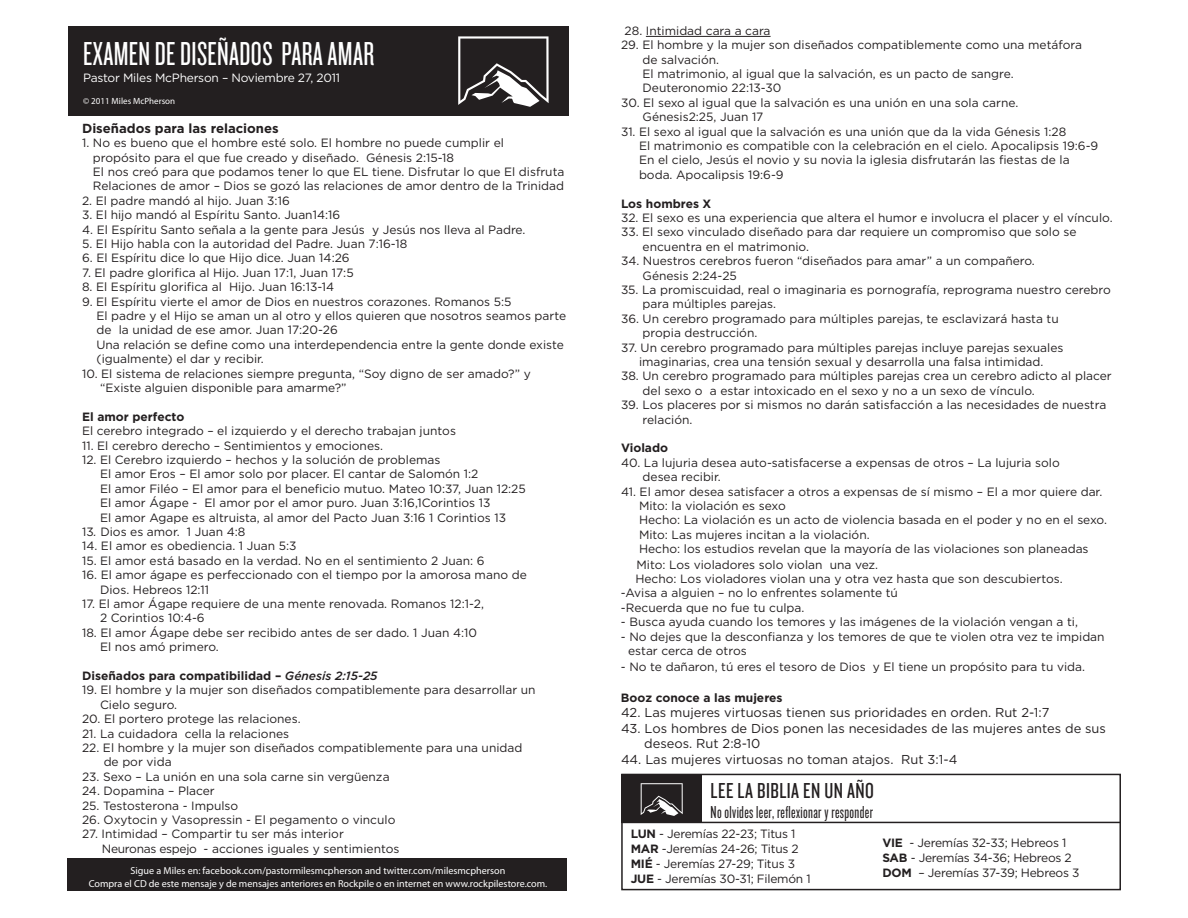
<style>
.page{position:relative;width:1188px;height:918px;background:#fff}
.page>*{position:absolute;margin:0;border:0;box-sizing:border-box;transform-origin:0 0}
.t1{font:34.5px "Knockout HTF27 Junior Bantamwt";letter-spacing:.01em;color:#fff}
.t2{font:22.5px "Knockout HTF28 Junior Featherwt";letter-spacing:.02em;color:#231f20}
.t3{font:18px "Knockout HTF27 Junior Bantamwt";letter-spacing:.02em;color:#231f20}
.t4{font:700 13.2px "Gotham HTF";color:#231f20}
.t5{font:12.9px/15.5px "Gotham HTF";color:#231f20}
.t6{font:12px/14.4px "Gotham HTF";color:#231f20}
.t7{font:12px/15px "Gotham HTF";letter-spacing:-.02em;color:#231f20}
.t8{font:700 12px "Gotham HTF";color:#231f20}
.t9{font:12px "Gotham HTF";letter-spacing:-.02em;color:#fff}
.t10{font:10.2px/13.5px "Myriad Pro";color:#fff;text-align:center}
.t11{font:9px "Myriad Pro";color:#fff}
.s1{font-style:italic}
.s2{font-weight:500;font-style:italic}
.s3{font-weight:700}
</style>
<div class="page">
<div style="left:68px;top:26px;width:500px;height:90px;background:#231f20"></div>
<div style="left:67px;top:859px;width:500px;height:32px;background:#231f20"></div>
<svg style="left:458px;top:36px;width:91px;height:71px"></svg>
<hr style="left:646px;top:36px;width:125px;height:1px;background:#231f20">
<div style="left:621px;top:774px;width:500px;height:116px;border:2px solid #231f20"></div>
<div style="left:621px;top:774px;width:80px;height:48px;background:#231f20"></div>
<hr style="left:622px;top:822px;width:498px;height:1px;background:#231f20">
<svg style="left:641px;top:783px;width:42px;height:33px"></svg>
<h1 class="t1" style="left:83px;top:37px;width:293px">EXAMEN DE DISEÑADOS PARA AMAR</h1>
<p class="t9" style="left:83px;top:71px;width:258px">Pastor Miles McPherson – Noviembre 27, 2011</p>
<p class="t11" style="left:83px;top:95px;width:93px">© 2011 Miles McPherson</p>
<p class="t4" style="left:82px;top:120px;width:198px">Diseñados para las relaciones</p>
<p class="t6" style="left:93px;top:135px;width:473px;text-indent:-11px">1. No es bueno que el hombre esté solo. El hombre no puede cumplir el propósito para el que fue creado y diseñado. Génesis 2:15-18<br>El nos creó para que podamos tener lo que EL tiene. Disfrutar lo que El disfruta Relaciones de amor – Dios se gozó las relaciones de amor dentro de la Trinidad</p>
<p class="t6" style="left:82px;top:193px;width:209px">2. El padre mandó al hijo. Juan 3:16</p>
<p class="t6" style="left:82px;top:207px;width:260px">3. El hijo mandó al Espíritu Santo. Juan14:16</p>
<p class="t6" style="left:82px;top:222px;width:445px">4. El Espíritu Santo señala a la gente para Jesús y Jesús nos lleva al Padre.</p>
<p class="t6" style="left:82px;top:236px;width:327px">5. El Hijo habla con la autoridad del Padre. Juan 7:16-18</p>
<p class="t6" style="left:82px;top:251px;width:269px">6. El Espíritu dice lo que Hijo dice. Juan 14:26</p>
<p class="t6" style="left:82px;top:265px;width:273px">7. El padre glorifica al Hijo. Juan 17:1, Juan 17:5</p>
<p class="t6" style="left:82px;top:279px;width:254px">8. El Espíritu glorifica al Hijo. Juan 16:13-14</p>
<p class="t6" style="left:96px;top:294px;width:471px;text-indent:-14px">9. El Espíritu vierte el amor de Dios en nuestros corazones. Romanos 5:5<br>El padre y el Hijo se aman un al otro y ellos quieren que nosotros seamos parte de la unidad de ese amor. Juan 17:20-26<br>Una relación se define como una interdependencia entre la gente donde existe (igualmente) el dar y recibir.</p>
<p class="t6" style="left:100px;top:366px;width:432px;text-indent:-18px">10. El sistema de relaciones siempre pregunta, “Soy digno de ser amado?” y “Existe alguien disponible para amarme?”</p>
<p class="t8" style="left:82px;top:410px;width:104px">El amor perfecto</p>
<p class="t6" style="left:82px;top:423px;width:375px">El cerebro integrado – el izquierdo y el derecho trabajan juntos</p>
<p class="t6" style="left:82px;top:438px;width:302px">11. El cerebro derecho – Sentimientos y emociones.</p>
<p class="t6" style="left:100px;top:452px;width:427px;text-indent:-18px">12. El Cerebro izquierdo – hechos y la solución de problemas<br>El amor Eros – El amor solo por placer. El cantar de Salomón 1:2<br>El amor Filéo – El amor para el beneficio mutuo. Mateo 10:37, Juan 12:25<br>El amor Ágape - El amor por el amor puro. Juan 3:16,1Corintios 13<br>El amor Agape es altruista, al amor del Pacto Juan 3:16 1 Corintios 13</p>
<p class="t6" style="left:82px;top:524px;width:165px">13<span class="s1">.</span> Dios es amor. 1 Juan 4:8</p>
<p class="t6" style="left:82px;top:539px;width:216px">14. El amor es obediencia. 1 Juan 5:3</p>
<p class="t6" style="left:82px;top:553px;width:404px">15. El amor está basado en la verdad. No en el sentimiento 2 Juan: 6</p>
<p class="t6" style="left:100px;top:567px;width:428px;text-indent:-18px">16. El amor ágape es perfeccionado con el tiempo por la amorosa mano de<br>Dios. Hebreos 12:11</p>
<p class="t6" style="left:100px;top:596px;width:386px;text-indent:-18px">17. El amor Ágape requiere de una mente renovada. Romanos 12:1-2,<br>2 Corintios 10:4-6</p>
<p class="t6" style="left:100px;top:625px;width:378px;text-indent:-18px">18. El amor Ágape debe ser recibido antes de ser dado. 1 Juan 4:10<br>El nos amó primero.</p>
<p class="t8" style="left:82px;top:669px;width:297px">Diseñados para compatibilidad – <span class="s2">Génesis 2:15-25</span></p>
<p class="t6" style="left:100px;top:683px;width:437px;text-indent:-18px">19. El hombre y la mujer son diseñados compatiblemente para desarrollar un<br>Cielo seguro.</p>
<p class="t6" style="left:82px;top:711px;width:220px">20. El portero protege las relaciones.</p>
<p class="t6" style="left:82px;top:726px;width:209px">21. La cuidadora cella la relaciones</p>
<p class="t6" style="left:104px;top:740px;width:420px;text-indent:-22px">22. El hombre y la mujer son diseñados compatiblemente para una unidad de por vida</p>
<p class="t6" style="left:82px;top:769px;width:309px">23. Sexo – La unión en una sola carne sin vergüenza</p>
<p class="t6" style="left:82px;top:783px;width:134px">24. Dopamina – Placer</p>
<p class="t6" style="left:82px;top:798px;width:158px">25. Testosterona - Impulso</p>
<p class="t6" style="left:82px;top:812px;width:315px">26. Oxytocin y Vasopressin - El pegamento o vinculo</p>
<p class="t6" style="left:102px;top:827px;width:299px;text-indent:-20px">27. Intimidad – Compartir tu ser más interior<br>Neuronas espejo - acciones iguales y sentimientos</p>
<p class="t10" style="left:89px;top:864px;width:460px">Sigue a Miles en: facebook.com/pastormilesmcpherson and twitter.com/milesmcpherson<br>Compra el CD de este mensaje y de mensajes anteriores en Rockpile o en internet en www.rockpilestore.com.</p>
<p class="t6" style="left:625px;top:23px;width:147px">28. Intimidad cara a cara</p>
<p class="t6" style="left:643px;top:38px;width:441px;text-indent:-22px">29. El hombre y la mujer son diseñados compatiblemente como una metáfora de salvación.<br>El matrimonio, al igual que la salvación, es un pacto de sangre.<br>Deuteronomio 22:13-30</p>
<p class="t6" style="left:643px;top:95px;width:377px;text-indent:-22px">30. El sexo al igual que la salvación es una unión en una sola carne.<br>Génesis2:25, Juan 17</p>
<p class="t6" style="left:639px;top:124px;width:461px;text-indent:-18px">31. El sexo al igual que la salvación es una unión que da la vida Génesis 1:28<br>El matrimonio es compatible con la celebración en el cielo. Apocalipsis 19:6-9<br>En el cielo, Jesús el novio y su novia la iglesia disfrutarán las fiestas de la boda. Apocalipsis 19:6-9</p>
<p class="t8" style="left:621px;top:196px;width:92px">Los hombres X</p>
<p class="t6" style="left:621px;top:210px;width:493px">32. El sexo es una experiencia que altera el humor e involucra el placer y el vínculo.</p>
<p class="t6" style="left:643px;top:225px;width:435px;text-indent:-22px">33. El sexo vinculado diseñado para dar requiere un compromiso que solo se encuentra en el matrimonio.</p>
<p class="t6" style="left:643px;top:254px;width:394px;text-indent:-22px">34. Nuestros cerebros fueron “diseñados para amar” a un compañero.<br>Génesis 2:24-25</p>
<p class="t6" style="left:643px;top:282px;width:470px;text-indent:-22px">35. La promiscuidad, real o imaginaria es pornografía, reprograma nuestro cerebro para múltiples parejas.</p>
<p class="t6" style="left:643px;top:311px;width:418px;text-indent:-22px">36. Un cerebro programado para múltiples parejas, te esclavizará hasta tu propia destrucción.</p>
<p class="t6" style="left:621px;top:340px;width:444px;text-align:center">37. Un cerebro programado para múltiples parejas incluye parejas sexuales imaginarias, crea una tensión sexual y desarrolla una falsa intimidad.</p>
<p class="t6" style="left:643px;top:369px;width:471px;text-indent:-22px">38. Un cerebro programado para múltiples parejas crea un cerebro adicto al placer del sexo o a estar intoxicado en el sexo y no a un sexo de vínculo.</p>
<p class="t6" style="left:643px;top:398px;width:465px;text-indent:-22px">39. Los placeres por si mismos no darán satisfacción a las necesidades de nuestra relación.</p>
<p class="t8" style="left:621px;top:441px;width:49px">Violado</p>
<p class="t6" style="left:643px;top:455px;width:419px;text-indent:-22px">40. La lujuria desea auto-satisfacerse a expensas de otros – La lujuria solo desea recibir.</p>
<p class="t6" style="left:621px;top:484px;width:483px">41. El amor desea satisfacer a otros a expensas de sí mismo – El a mor quiere dar.</p>
<p class="t6" style="left:639px;top:498px;width:148px">Mito: la violación es sexo</p>
<p class="t6" style="left:639px;top:513px;width:469px">Hecho: La violación es un acto de violencia basada en el poder y no en el sexo.</p>
<p class="t6" style="left:639px;top:527px;width:232px">Mito: Las mujeres incitan a la violación.</p>
<p class="t6" style="left:639px;top:542px;width:451px">Hecho: los estudios revelan que la mayoría de las violaciones son planeadas</p>
<p class="t6" style="left:636px;top:557px;width:243px">Mito: Los violadores solo violan una vez.</p>
<p class="t6" style="left:635px;top:571px;width:429px">Hecho: Los violadores violan una y otra vez hasta que son descubiertos.</p>
<p class="t6" style="left:621px;top:586px;width:279px">-Avisa a alguien – no lo enfrentes solamente tú</p>
<p class="t6" style="left:621px;top:600px;width:185px">-Recuerda que no fue tu culpa.</p>
<p class="t6" style="left:621px;top:615px;width:459px">- Busca ayuda cuando los temores y las imágenes de la violación vengan a ti,</p>
<p class="t6" style="left:628px;top:629px;width:478px;text-indent:-7px">- No dejes que la desconfianza y los temores de que te violen otra vez te impidan estar cerca de otros</p>
<p class="t6" style="left:621px;top:659px;width:466px">- No te dañaron, tú eres el tesoro de Dios y El tiene un propósito para tu vida.</p>
<p class="t8" style="left:621px;top:691px;width:163px">Booz conoce a las mujeres</p>
<p class="t5" style="left:621px;top:705px;width:430px">42. Las mujeres virtuosas tienen sus prioridades en orden. Rut 2-1:7</p>
<p class="t5" style="left:644px;top:720px;width:463px;text-indent:-23px">43. Los hombres de Dios ponen las necesidades de las mujeres antes de sus deseos. Rut 2:8-10</p>
<p class="t5" style="left:621px;top:751px;width:338px">44. Las mujeres virtuosas no toman atajos. Rut 3:1-4</p>
<h2 class="t2" style="left:711px;top:780px;width:165px">LEE LA BIBLIA EN UN AÑO</h2>
<h3 class="t3" style="left:711px;top:803px;width:164px">No olvides leer, reflexionar y responder</h3>
<p class="t7" style="left:631px;top:826px;width:182px"><span class="s3">LUN</span> - Jeremías 22-23; Titus 1<br><span class="s3">MAR</span> -Jeremías 24-26; Titus 2<br><span class="s3">MIÉ</span> - Jeremías 27-29; Titus 3<br><span class="s3">JUE</span> - Jeremías 30-31; Filemón 1</p>
<p class="t7" style="left:882px;top:835px;width:199px"><span class="s3">VIE</span> - Jeremías 32-33; Hebreos 1<br><span class="s3">SAB</span> - Jeremías 34-36; Hebreos 2<br><span class="s3">DOM</span> – Jeremías 37-39; Hebreos 3</p>
</div>
